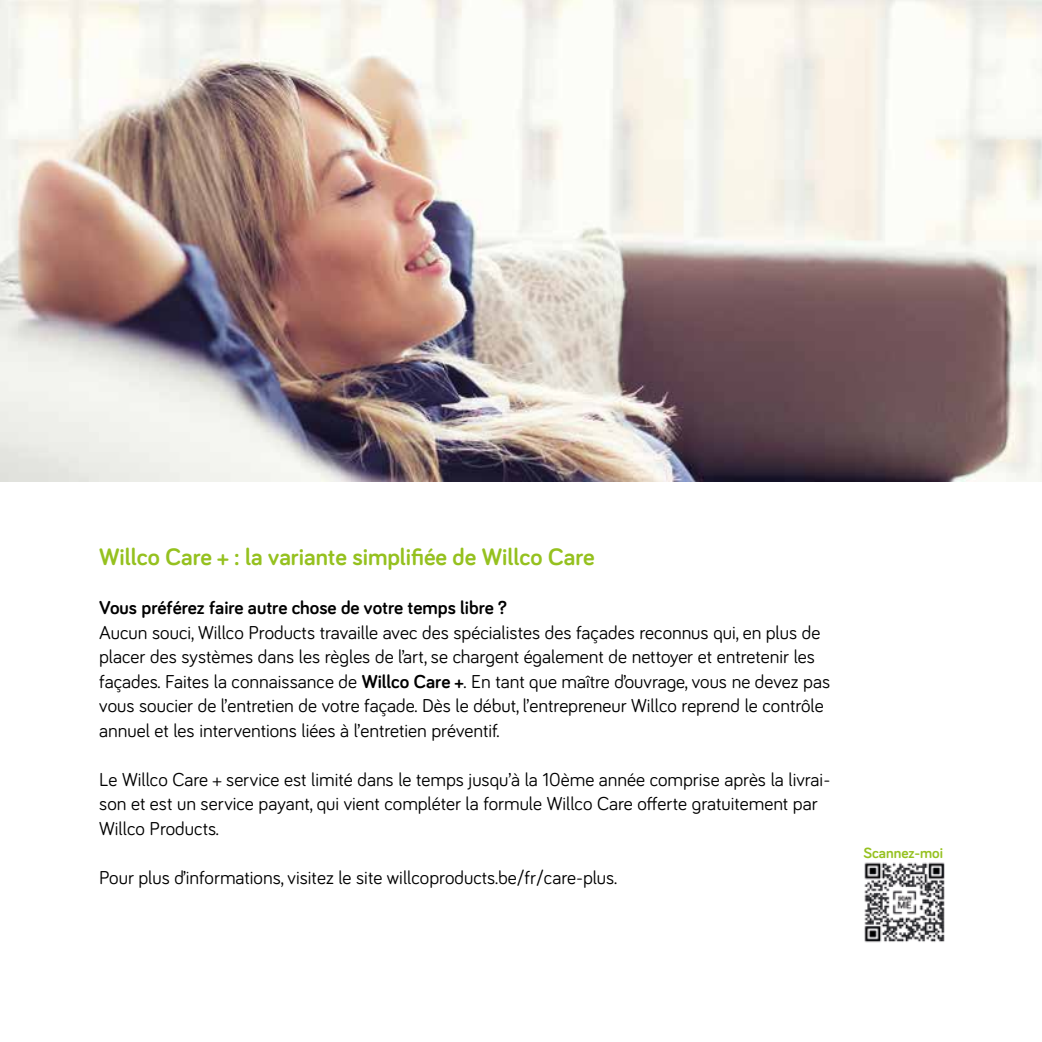
<style>
.page{position:relative;width:1042px;height:1042px;background:#fff}
.page>*{position:absolute;margin:0;border:0;box-sizing:border-box;transform-origin:0 0}
.t1{font:700 24.5px "Bariol";color:#95c11f}
.t2{font:19.25px/24.5px "Bariol";color:#000}
.t3{font:700 19.25px "Bariol";color:#000}
.t4{font:700 15.22px "Bariol";color:#95c11f}
.s1{font-weight:700}
</style>
<div class="page">
<img style="left:0;top:0;width:1042px;height:481px">
<img style="left:864px;top:862px;width:81px;height:81px">
<p class="t1" style="left:99px;top:540px;width:497px">Willco Care + : la variante simplifiée de Willco Care</p>
<p class="t3" style="left:99px;top:594px;width:409px">Vous préférez faire autre chose de votre temps libre ?</p>
<p class="t2" style="left:99px;top:619px;width:732px">Aucun souci, Willco Products travaille avec des spécialistes des façades reconnus qui, en plus de placer des systèmes dans les règles de l’art, se chargent également de nettoyer et entretenir les façades. Faites la connaissance de <span class="s1">Willco Care +</span>. En tant que maître d’ouvrage, vous ne devez pas vous soucier de l’entretien de votre façade. Dès le début, l’entrepreneur Willco reprend le contrôle annuel et les interventions liées à l’entretien préventif.</p>
<p class="t2" style="left:99px;top:766px;width:732px">Le Willco Care + service est limité dans le temps jusqu’à la 10ème année comprise après la livrai&shy;son et est un service payant, qui vient compléter la formule Willco Care offerte gratuitement par<br>Willco Products.</p>
<p class="t2" style="left:99px;top:864px;width:519px">Pour plus d’informations, visitez le site willcoproducts.be/fr/care-plus.</p>
<p class="t4" style="left:863px;top:842px;width:81px">Scannez-moi</p>
</div>
